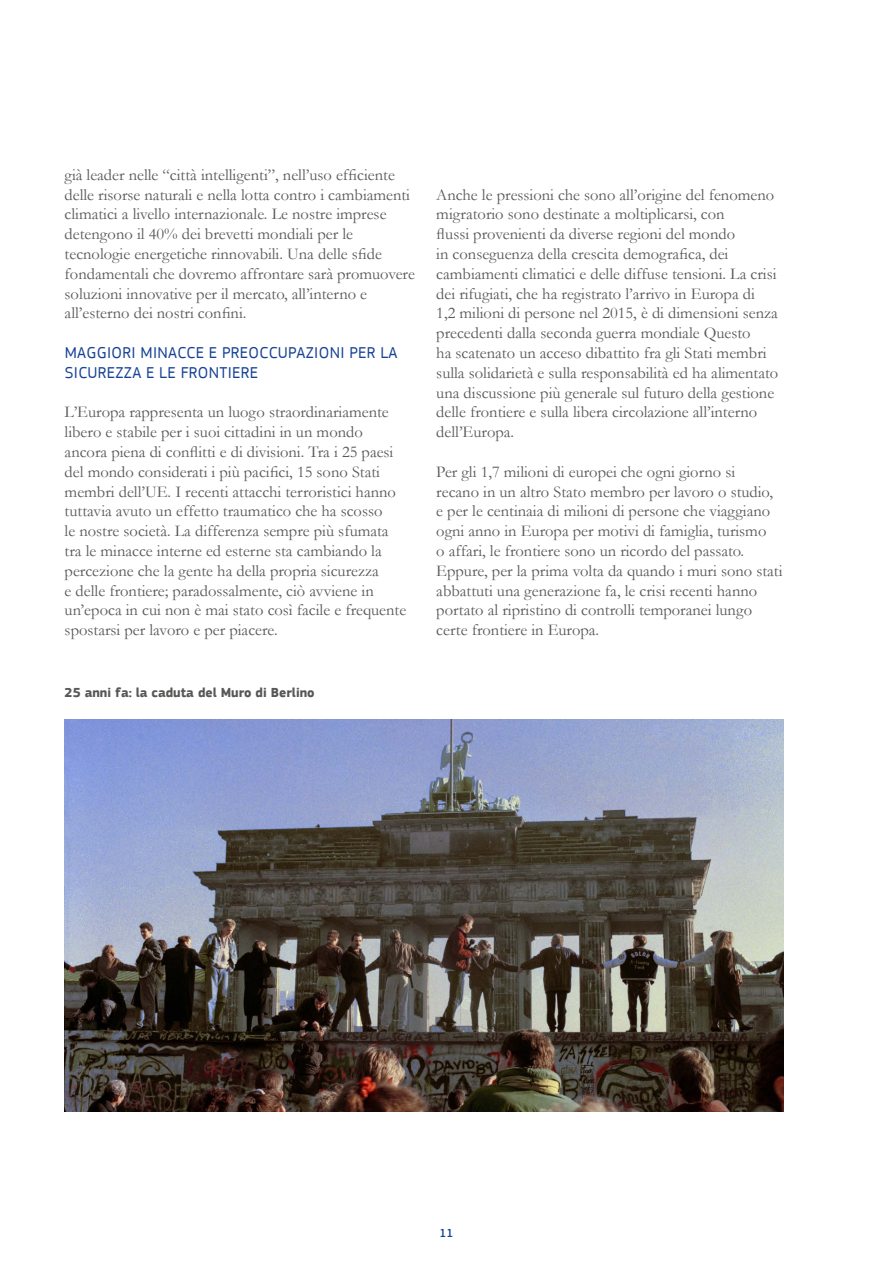
<style>
.page{position:relative;width:893px;height:1263px;background:#fff}
.page>*{position:absolute;margin:0;border:0;box-sizing:border-box;transform-origin:0 0}
.t1{font:16.5px/19.8px "Garamond";color:#575756}
.t2{font:16.5px/19.8px "EC Square Sans Pro";letter-spacing:.02em;color:#164194}
.t3{font:700 13.5px "EC Square Sans Pro";color:#575756}
.t4{font:500 12px "EC Square Sans Pro";color:#164291}
</style>
<div class="page">
<img style="left:65px;top:719px;width:719px;height:392px">
<p class="t1" style="left:65px;top:164px;width:352px">già leader nelle “città intelligenti”, nell’uso efficiente delle risorse naturali e nella lotta contro i cambiamenti climatici a livello internazionale. Le nostre imprese detengono il 40% dei brevetti mondiali per le tecnologie energetiche rinnovabili. Una delle sfide fondamentali che dovremo affrontare sarà promuovere soluzioni innovative per il mercato, all’interno e all’esterno dei nostri confini.</p>
<p class="t2" style="left:65px;top:343px;width:334px">MAGGIORI MINACCE E PREOCCUPAZIONI PER LA<br>SICUREZZA E LE FRONTIERE</p>
<p class="t1" style="left:65px;top:402px;width:343px">L’Europa rappresenta un luogo straordinariamente libero e stabile per i suoi cittadini in un mondo ancora piena di conflitti e di divisioni. Tra i 25 paesi del mondo considerati i più pacifici, 15 sono Stati membri dell’UE. I recenti attacchi terroristici hanno tuttavia avuto un effetto traumatico che ha scosso<br>le nostre società. La differenza sempre più sfumata tra le minacce interne ed esterne sta cambiando la percezione che la gente ha della propria sicurezza<br>e delle frontiere; paradossalmente, ciò avviene in un’epoca in cui non è mai stato così facile e frequente spostarsi per lavoro e per piacere.</p>
<p class="t3" style="left:65px;top:684px;width:252px">25 anni fa: la caduta del Muro di Berlino</p>
<p class="t1" style="left:436px;top:184px;width:343px">Anche le pressioni che sono all’origine del fenomeno migratorio sono destinate a moltiplicarsi, con<br>flussi provenienti da diverse regioni del mondo<br>in conseguenza della crescita demografica, dei cambiamenti climatici e delle diffuse tensioni. La crisi dei rifugiati, che ha registrato l’arrivo in Europa di<br>1,2 milioni di persone nel 2015, è di dimensioni senza precedenti dalla seconda guerra mondiale Questo<br>ha scatenato un acceso dibattito fra gli Stati membri sulla solidarietà e sulla responsabilità ed ha alimentato una discussione più generale sul futuro della gestione delle frontiere e sulla libera circolazione all’interno dell’Europa.</p>
<p class="t1" style="left:436px;top:461px;width:348px">Per gli 1,7 milioni di europei che ogni giorno si<br>recano in un altro Stato membro per lavoro o studio, e per le centinaia di milioni di persone che viaggiano ogni anno in Europa per motivi di famiglia, turismo<br>o affari, le frontiere sono un ricordo del passato.<br>Eppure, per la prima volta da quando i muri sono stati abbattuti una generazione fa, le crisi recenti hanno portato al ripristino di controlli temporanei lungo certe frontiere in Europa.</p>
<p class="t4" style="left:440px;top:1225px;width:15px">11</p>
</div>
